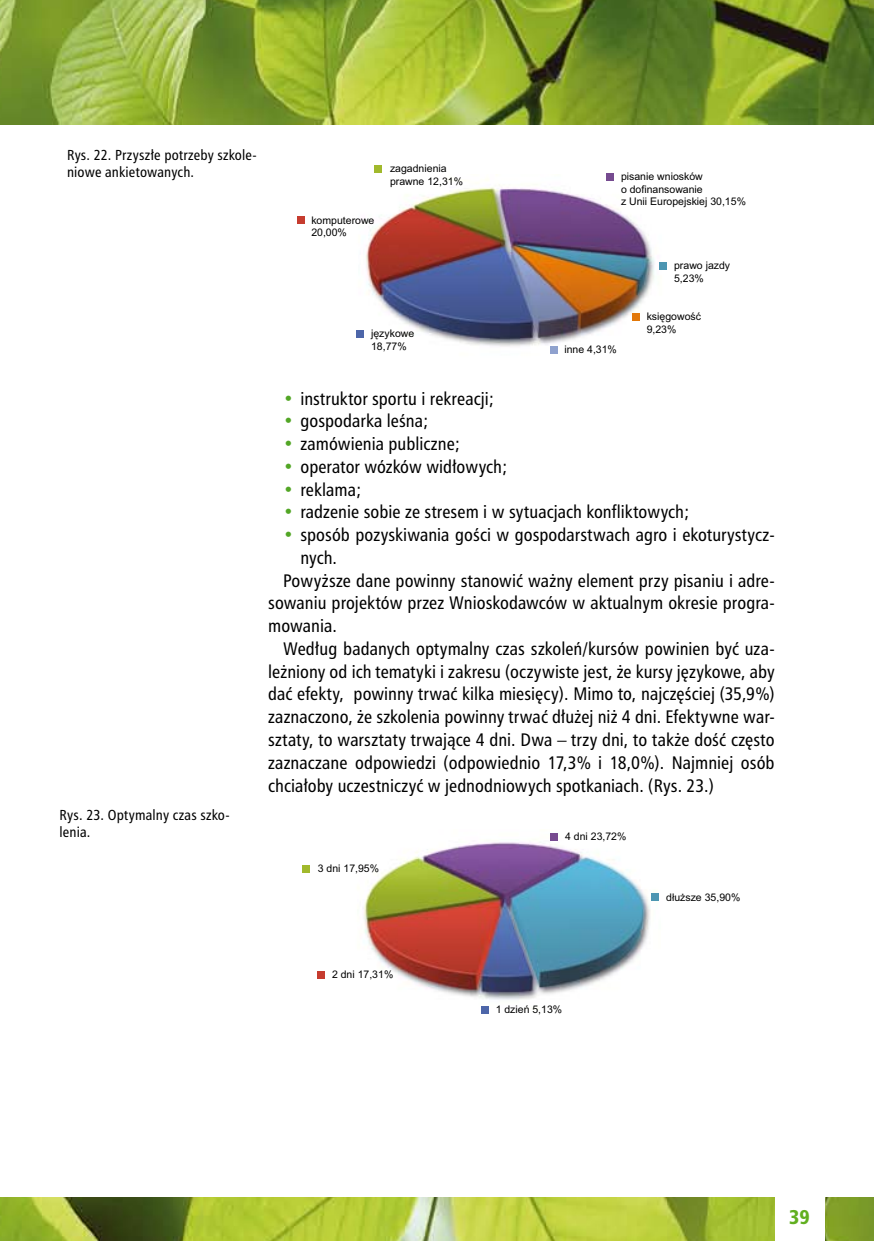
<style>
.page{position:relative;width:874px;height:1241px;background:#fff}
.page>*{position:absolute;margin:0;border:0;box-sizing:border-box;transform-origin:0 0}
.t1{font:19.25px "Humnst 777 Blk Cn PL";color:#61af20}
.t2{font:17.5px "Humnst 777 Cn PL";letter-spacing:.005em;color:#000}
.t3{font:14px/16.8px "Humnst 777 Cn PL";letter-spacing:.015em;color:#000}
.t4{font:10.5px/12.6px "Arial";color:#000}
.s1{color:#52a625}
</style>
<div class="page">
<img style="left:0;top:0;width:873px;height:124px">
<img style="left:0;top:1197px;width:873px;height:43px">
<div style="left:774px;top:1190px;width:49px;height:50px;background:#fff"></div>
<img style="left:356px;top:175px;width:311px;height:179px">
<div style="left:296px;top:216px;width:8px;height:8px;background:#c63c2f"></div>
<div style="left:356px;top:330px;width:8px;height:7px;background:#4d66a9"></div>
<div style="left:549px;top:346px;width:8px;height:8px;background:#8fa1ce"></div>
<div style="left:631px;top:313px;width:8px;height:7px;background:#e27808"></div>
<div style="left:659px;top:262px;width:7px;height:7px;background:#4c96b2"></div>
<div style="left:606px;top:173px;width:7px;height:7px;background:#764b90"></div>
<div style="left:374px;top:165px;width:8px;height:8px;background:#a1b92c"></div>
<img style="left:364px;top:833px;width:295px;height:181px">
<div style="left:317px;top:971px;width:8px;height:7px;background:#c63c2f"></div>
<div style="left:481px;top:1006px;width:7px;height:7px;background:#4d66a9"></div>
<div style="left:651px;top:893px;width:7px;height:8px;background:#4c96b2"></div>
<div style="left:550px;top:832px;width:7px;height:8px;background:#764b90"></div>
<div style="left:302px;top:864px;width:8px;height:8px;background:#a1b92c"></div>
<p class="t3" style="left:67px;top:146px;width:191px">Rys. 22. Przyszłe potrzeby szkole&shy;niowe ankietowanych.</p>
<p class="t4" style="left:311px;top:214px;width:65px">komputerowe<br>20,00%</p>
<p class="t4" style="left:390px;top:162px;width:74px">zagadnienia prawne 12,31%</p>
<p class="t4" style="left:371px;top:327px;width:45px">językowe<br>18,77%</p>
<p class="t4" style="left:620px;top:170px;width:126px">pisanie wniosków<br>o dofinansowanie<br>z Unii Europejskiej 30,15%</p>
<p class="t4" style="left:673px;top:259px;width:58px">prawo jazdy<br>5,23%</p>
<p class="t4" style="left:564px;top:343px;width:54px">inne 4,31%</p>
<p class="t4" style="left:646px;top:310px;width:56px">księgowość<br>9,23%</p>
<p class="t3" style="left:60px;top:806px;width:171px">Rys. 23. Optymalny czas szko&shy;lenia.</p>
<p class="t2" style="left:283px;top:387px;width:212px"><span class="s1">•</span> instruktor sportu i rekreacji;</p>
<p class="t2" style="left:283px;top:409px;width:147px"><span class="s1">•</span> gospodarka leśna;</p>
<p class="t2" style="left:283px;top:432px;width:178px"><span class="s1">•</span> zamówienia publiczne;</p>
<p class="t2" style="left:283px;top:455px;width:226px"><span class="s1">•</span> operator wózków widłowych;</p>
<p class="t2" style="left:283px;top:478px;width:80px"><span class="s1">•</span> reklama;</p>
<p class="t2" style="left:283px;top:500px;width:407px"><span class="s1">•</span> radzenie sobie ze stresem i w sytuacjach konfliktowych;</p>
<p class="t2" style="left:283px;top:523px;width:493px"><span class="s1">•</span> sposób pozyskiwania gości w gospodarstwach agro i ekoturystycz-</p>
<p class="t2" style="left:300px;top:546px;width:38px">nych.</p>
<p class="t2" style="left:283px;top:569px;width:493px">Powyższe dane powinny stanowić ważny element przy pisaniu i adre-</p>
<p class="t2" style="left:268px;top:591px;width:507px">sowaniu projektów przez Wnioskodawców w aktualnym okresie progra-</p>
<p class="t2" style="left:268px;top:614px;width:70px">mowania.</p>
<p class="t2" style="left:283px;top:637px;width:493px">Według badanych optymalny czas szkoleń/kursów powinien być uza-</p>
<p class="t2" style="left:268px;top:660px;width:508px">leżniony od ich tematyki i zakresu (oczywiste jest, że kursy językowe, aby</p>
<p class="t2" style="left:268px;top:682px;width:507px">dać efekty, powinny trwać kilka miesięcy). Mimo to, najczęściej (35,9%)</p>
<p class="t2" style="left:268px;top:705px;width:507px">zaznaczono, że szkolenia powinny trwać dłużej niż 4 dni. Efektywne war-</p>
<p class="t2" style="left:268px;top:728px;width:507px">sztaty, to warsztaty trwające 4 dni. Dwa – trzy dni, to także dość często</p>
<p class="t2" style="left:268px;top:751px;width:507px">zaznaczane odpowiedzi (odpowiednio 17,3% i 18,0%). Najmniej osób</p>
<p class="t2" style="left:268px;top:773px;width:447px">chciałoby uczestniczyć w jednodniowych spotkaniach. (Rys. 23.)</p>
<p class="t4" style="left:317px;top:861px;width:63px">3 dni 17,95%</p>
<p class="t4" style="left:565px;top:829px;width:63px">4 dni 23,72%</p>
<p class="t4" style="left:665px;top:890px;width:76px">dłuższe 35,90%</p>
<p class="t4" style="left:332px;top:968px;width:63px">2 dni 17,31%</p>
<p class="t4" style="left:495px;top:1003px;width:68px">1 dzień 5,13%</p>
<p class="t1" style="left:788px;top:1204px;width:17px">39</p>
</div>
